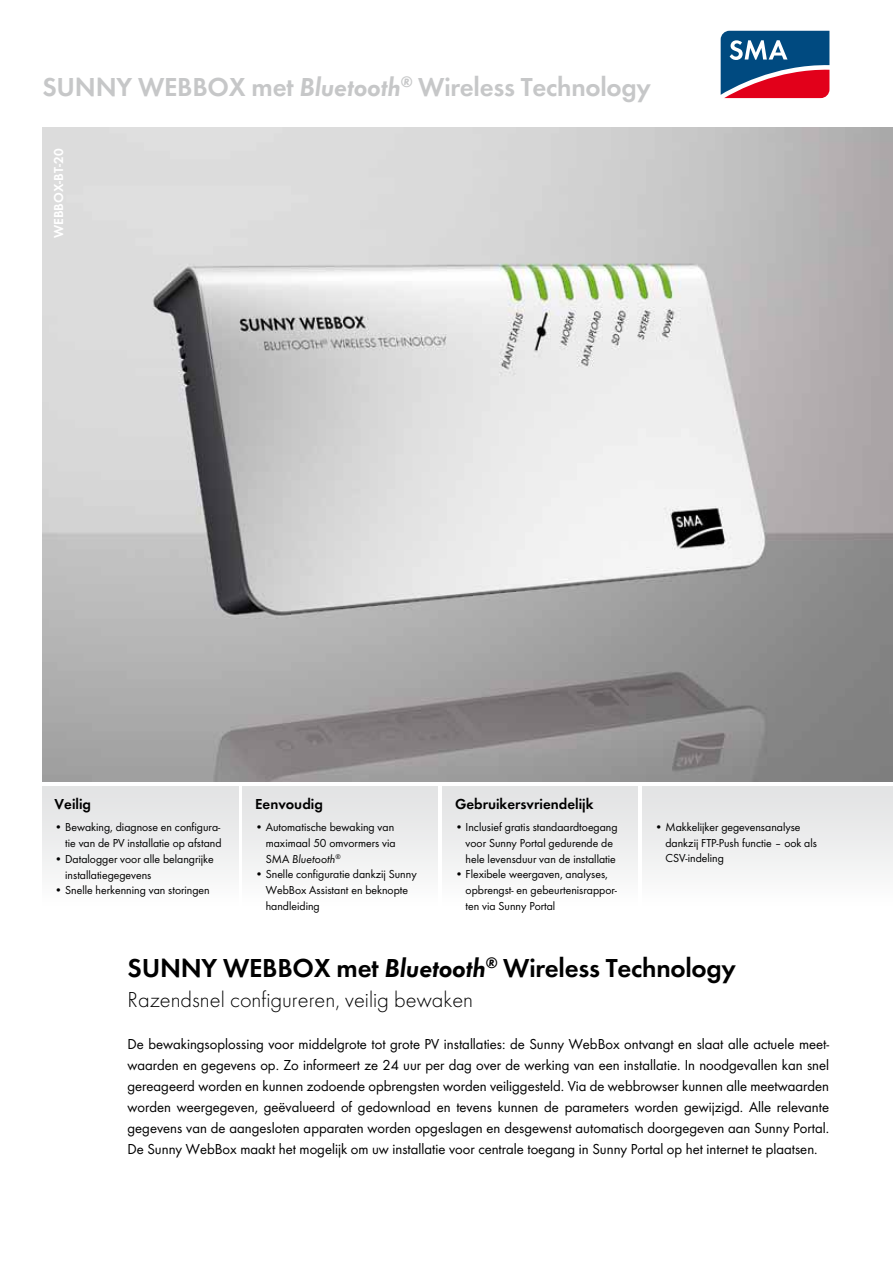
<style>
.page{position:relative;width:893px;height:1263px;background:#fff}
.page>*{position:absolute;margin:0;border:0;box-sizing:border-box;transform-origin:0 0}
.t1{font:600 27px "SMA Futura Global";letter-spacing:-.01em;color:#000}
.t2{font:600 27px "SMA Futura Global";letter-spacing:-.01em;color:#c6c7c8}
.t3{font:22.5px "SMA Futura Global Light";color:#000}
.t4{font:15px/21px "SMA Futura Global";color:#000;text-align:justify}
.t5{font:600 15px "SMA Futura Global";color:#000}
.t6{font:600 13.5px "SMA Futura Global";color:#fff}
.t7{font:12px/15.8px "SMA Futura Global";color:#000}
.s1{font-style:italic}
</style>
<div class="page">
<svg style="left:720px;top:30px;width:110px;height:69px;background:#68557a"></svg>
<img style="left:43px;top:128px;width:850px;height:654px">
<div style="left:43px;top:787px;width:195px;height:119px;background:linear-gradient(to bottom,#e0e1e2,#fdfdfd)"></div>
<div style="left:242px;top:787px;width:196px;height:119px;background:linear-gradient(to bottom,#e0e1e2,#fdfdfd)"></div>
<div style="left:442px;top:787px;width:196px;height:119px;background:linear-gradient(to bottom,#e0e1e2,#fdfdfd)"></div>
<div style="left:642px;top:787px;width:251px;height:119px;background:linear-gradient(to bottom,#e0e1e2,#fdfdfd)"></div>
<h1 class="t2" style="left:43px;top:71px;width:610px">Sunny WebBox met <span class="s1">Bluetooth</span><sup>®</sup> Wireless Technology</h1>
<p class="t6" style="left:51px;top:238px;width:91px;rotate:-90deg">WEBBOX-BT-20</p>
<p class="t5" style="left:55px;top:795px;width:38px">Veilig</p>
<p class="t7" style="left:55px;top:819px;width:168px;text-align:right">• Bewaking, diagnose en configura&shy;tie van de PV installatie op afstand</p>
<p class="t7" style="left:65px;top:851px;width:150px;text-indent:-11px">• Datalogger voor alle belangrijke installatiegegevens</p>
<p class="t7" style="left:55px;top:882px;width:157px">• Snelle herkenning van storingen</p>
<p class="t5" style="left:255px;top:795px;width:69px">Eenvoudig</p>
<p class="t7" style="left:266px;top:819px;width:131px;text-indent:-11px">• Automatische bewaking van maximaal 50 omvormers via<br>SMA <span class="s1">Bluetooth</span><sup>®</sup></p>
<p class="t7" style="left:266px;top:866px;width:152px;text-indent:-11px">• Snelle configuratie dankzij Sunny<br>WebBox Assistant en beknopte handleiding</p>
<p class="t5" style="left:455px;top:795px;width:140px">Gebruikersvriendelijk</p>
<p class="t7" style="left:466px;top:819px;width:153px;text-indent:-11px">• Inclusief gratis standaardtoegang voor Sunny Portal gedurende de hele levensduur van de installatie</p>
<p class="t7" style="left:466px;top:866px;width:153px;text-indent:-11px">• Flexibele weergaven, analyses, opbrengst- en gebeurtenisrappor&shy;ten via Sunny Portal</p>
<p class="t7" style="left:665px;top:819px;width:153px;text-indent:-11px">• Makkelijker gegevensanalyse dankzij FTP-Push functie – ook als<br>CSV-indeling</p>
<h1 class="t1" style="left:128px;top:952px;width:610px">Sunny WebBox met <span class="s1">Bluetooth</span><sup>®</sup> Wireless Technology</h1>
<h2 class="t3" style="left:128px;top:986px;width:347px">Razendsnel configureren, veilig bewaken</h2>
<p class="t4" style="left:128px;top:1033px;width:703px">De bewakingsoplossing voor middelgrote tot grote PV installaties: de Sunny WebBox ontvangt en slaat alle actuele meet&shy;waarden en gegevens op. Zo informeert ze 24 uur per dag over de werking van een installatie. In noodgevallen kan snel gereageerd worden en kunnen zodoende opbrengsten worden veiliggesteld. Via de webbrowser kunnen alle meetwaarden worden weergegeven, geëvalueerd of gedownload en tevens kunnen de parameters worden gewijzigd. Alle relevante gegevens van de aangesloten apparaten worden opgeslagen en desgewenst automatisch doorgegeven aan Sunny Portal.<br>De Sunny WebBox maakt het mogelijk om uw installatie voor centrale toegang in Sunny Portal op het internet te plaatsen.</p>
</div>
